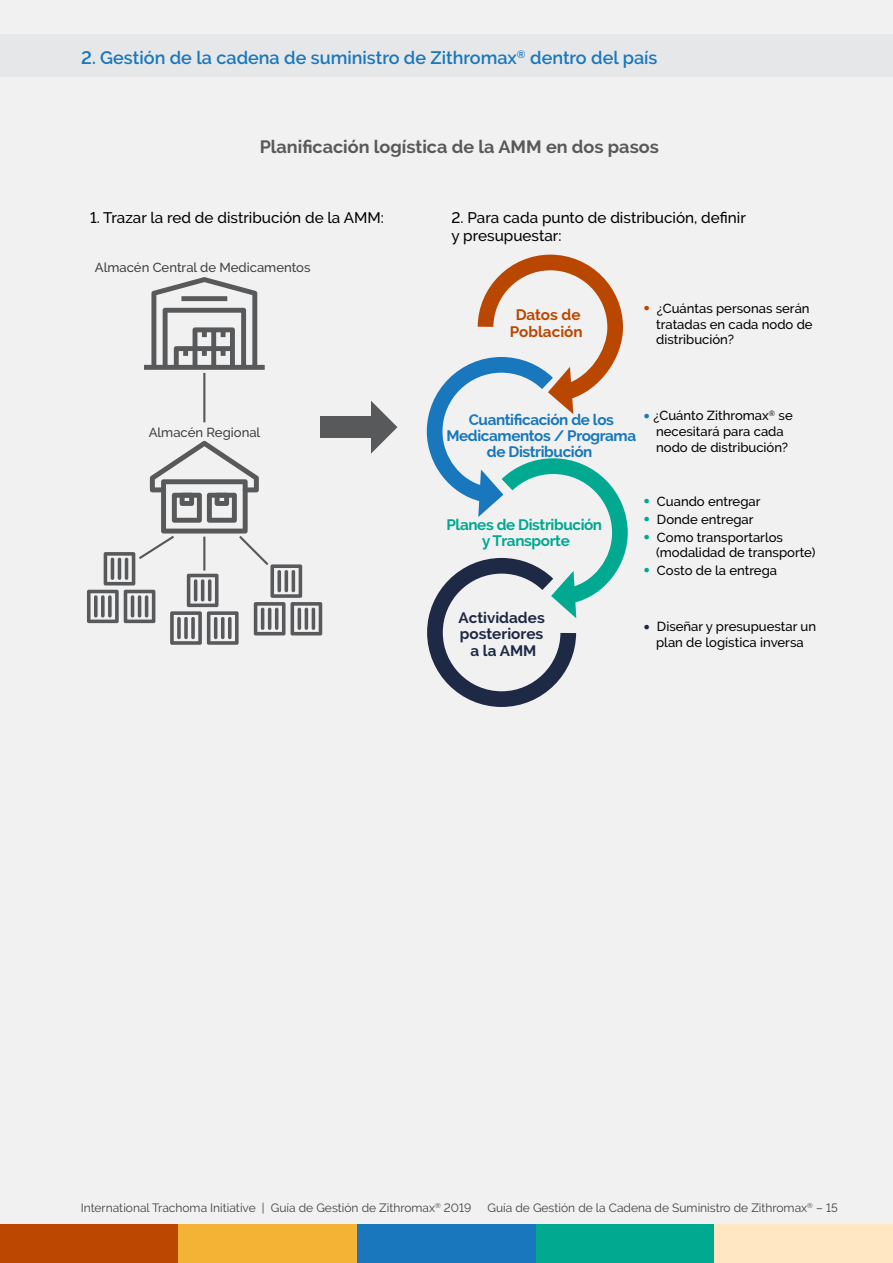
<style>
.page{position:relative;width:893px;height:1263px;background:#f1f1f2}
.page>*{position:absolute;margin:0;border:0;box-sizing:border-box;transform-origin:0 0}
.t1{font:600 18px "Raleway";color:#1877bd}
.t2{font:700 18px "Raleway";color:#58595b}
.t3{font:500 15.3px/18.3px "Raleway";color:#000}
.t4{font:700 15.3px/16.4px "Raleway";letter-spacing:-.025em;color:#1877bd;text-align:center}
.t5{font:700 15.3px/16.4px "Raleway";letter-spacing:-.025em;color:#00a990;text-align:center}
.t6{font:700 15.3px/16.4px "Raleway";color:#1e2945;text-align:center}
.t7{font:700 15.3px/16.4px "Raleway";color:#ba4700;text-align:center}
.t8{font:500 13.05px/15.8px "Raleway";color:#000}
.t9{font:500 13.05px "Raleway";color:#414042}
.t10{font:12px "Raleway";color:#414042}
.s1{font-weight:900;font-size:19.65px;color:#ba4700}
.s2{font-weight:900;font-size:19.65px;color:#1877bd}
.s3{font-weight:900;font-size:19.65px;color:#00a990}
.s4{font-weight:900;font-size:19.65px;color:#1e2945}
</style>
<div class="page">
<div style="left:357px;top:1225px;width:179px;height:38px;background:#1877bd"></div>
<div style="left:0;top:1225px;width:179px;height:38px;background:#bc4700"></div>
<div style="left:179px;top:1225px;width:178px;height:38px;background:#f5b335"></div>
<div style="left:536px;top:1225px;width:178px;height:38px;background:#00a990"></div>
<div style="left:714px;top:1225px;width:179px;height:38px;background:#ffe7c3"></div>
<div style="left:0;top:34px;width:893px;height:43px;background:#e6e7e8"></div>
<svg style="left:427px;top:255px;width:201px;height:452px"></svg>
<div style="left:320px;top:416px;width:55px;height:22px;background:#58595b"></div>
<svg style="left:371px;top:401px;width:26px;height:53px"></svg>
<svg style="left:144px;top:277px;width:121px;height:93px"></svg>
<hr style="left:203px;top:373px;width:2px;height:49px;background:#58595b">
<svg style="left:87px;top:441px;width:235px;height:204px"></svg>
<h1 class="t1" style="left:81px;top:47px;width:578px">2. Gestión de la cadena de suministro de Zithromax<sup>®</sup> dentro del país</h1>
<h1 class="t2" style="left:260px;top:136px;width:401px">Planificación logística de la AMM en dos pasos</h1>
<p class="t3" style="left:90px;top:209px;width:295px">1. Trazar la red de distribución de la AMM:</p>
<p class="t3" style="left:451px;top:208px;width:296px">2. Para cada punto de distribución, definir y presupuestar:</p>
<p class="t9" style="left:95px;top:260px;width:217px">Almacén Central de Medicamentos</p>
<p class="t9" style="left:149px;top:424px;width:113px">Almacén Regional</p>
<p class="t7" style="left:510px;top:307px;width:74px">Datos de<br>Población</p>
<p class="t8" style="left:656px;top:300px;width:158px;text-indent:-13px"><span class="s1">•</span> ¿Cuántas personas serán tratadas en cada nodo de distribución?</p>
<p class="t4" style="left:446px;top:411px;width:191px">Cuantificación de los<br>Medicamentos / Programa de Distribución</p>
<p class="t8" style="left:656px;top:408px;width:138px;text-indent:-13px"><span class="s2">•</span> ¿Cuánto Zithromax<sup>®</sup> se necesitará para cada nodo de distribución?</p>
<p class="t5" style="left:446px;top:517px;width:157px">Planes de Distribución y Transporte</p>
<p class="t6" style="left:458px;top:610px;width:88px">Actividades posteriores a la AMM</p>
<p class="t8" style="left:643px;top:493px;width:119px"><span class="s3">•</span> Cuando entregar</p>
<p class="t8" style="left:643px;top:511px;width:112px"><span class="s3">•</span> Donde entregar</p>
<p class="t8" style="left:656px;top:529px;width:161px;text-indent:-13px"><span class="s3">•</span> Como transportarlos (modalidad de transporte)</p>
<p class="t8" style="left:643px;top:563px;width:136px"><span class="s3">•</span> Costo de la entrega</p>
<p class="t8" style="left:643px;top:619px;width:175px;text-align:center"><span class="s4">•</span> Diseñar y presupuestar un plan de logística inversa</p>
<p class="t10" style="left:81px;top:1201px;width:392px">International Trachoma Initiative | Guía de Gestión de Zithromax<sup>®</sup> 2019</p>
<p class="t10" style="left:487px;top:1201px;width:352px">Guía de Gestión de la Cadena de Suministro de Zithromax<sup>®</sup> – 15</p>
</div>
